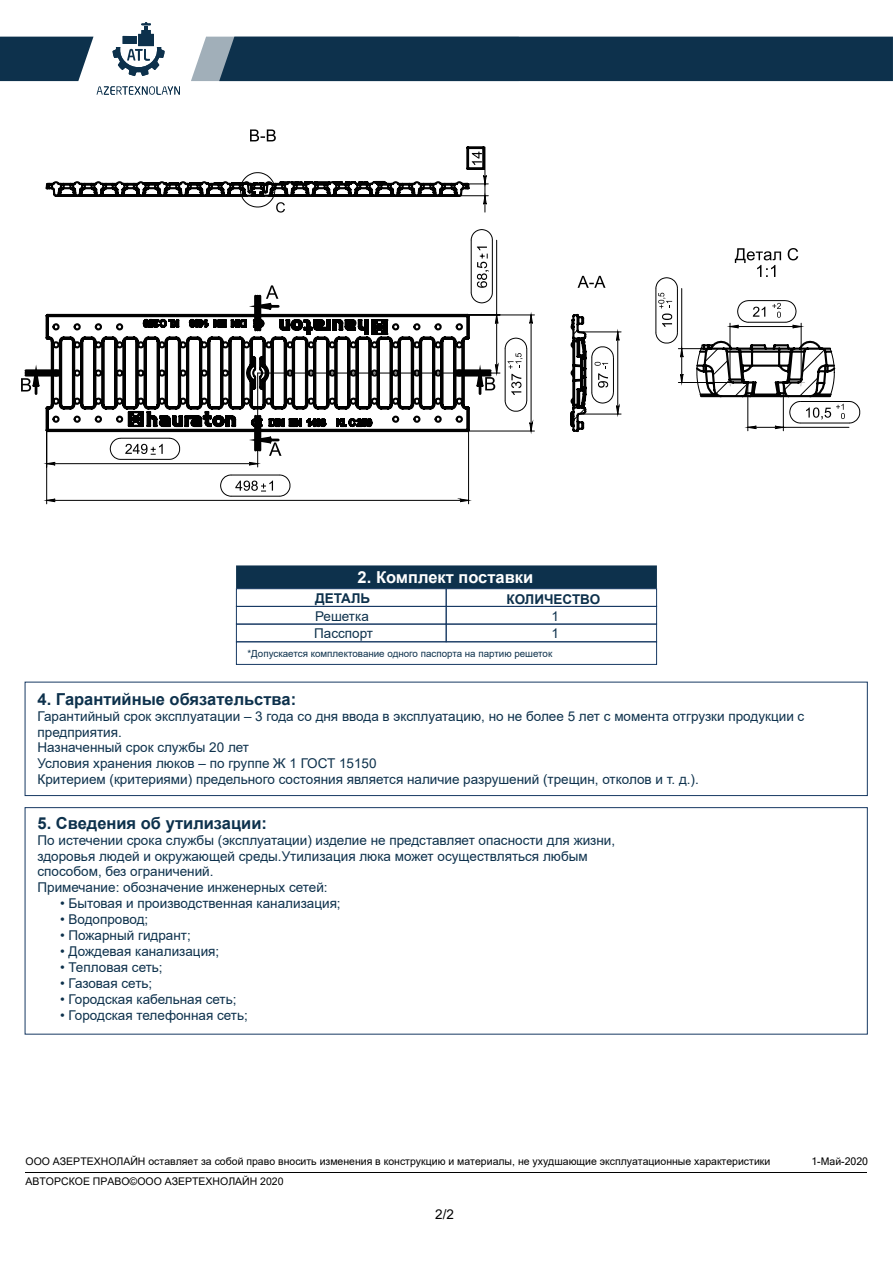
<style>
.page{position:relative;width:893px;height:1263px;background:#fff}
.page>*{position:absolute;margin:0;border:0;box-sizing:border-box;transform-origin:0 0}
.t1{font:700 16.5px "Arial";color:#0d314c}
.t2{font:700 16.5px "Arial";color:#fff}
.t3{font:13.5px/15.9px "Arial";color:#0d314c}
.t4{font:700 13.5px "Arial";color:#0d314c}
.t5{font:13.5px "Arial";color:#000}
.t6{font:10.5px "Arial";color:#010101}
.t7{font:10.5px "Microsoft Sans Serif";color:#010101}
.t8{font:9.75px "Arial";color:#0d314c}
</style>
<div class="page">
<svg style="left:0;top:22px;width:180px;height:73px"></svg>
<div style="left:191px;top:37px;width:702px;height:44px;background:#0d314c"></div>
<div style="left:236px;top:565px;width:421px;height:23px;background:#0d314c"></div>
<div style="left:236px;top:624px;width:211px;height:18px;border:1px solid #173963"></div>
<div style="left:236px;top:588px;width:211px;height:19px;border:1px solid #173963"></div>
<div style="left:446px;top:588px;width:211px;height:19px;border:1px solid #173963"></div>
<div style="left:446px;top:624px;width:211px;height:18px;border:1px solid #173963"></div>
<div style="left:446px;top:606px;width:211px;height:18px;border:1px solid #173963"></div>
<svg style="left:236px;top:641px;width:421px;height:24px"></svg>
<svg style="left:472px;top:152px;width:10px;height:7px"></svg>
<svg style="left:250px;top:129px;width:26px;height:12px"></svg>
<svg style="left:735px;top:248px;width:63px;height:29px"></svg>
<hr style="left:730px;top:323px;width:1px;height:59px;background:#010101">
<hr style="left:801px;top:323px;width:1px;height:59px;background:#010101">
<hr style="left:468px;top:146px;width:16px;height:3px;background:#010101">
<hr style="left:466px;top:148px;width:3px;height:21px;background:#010101">
<hr style="left:468px;top:167px;width:16px;height:3px;background:#010101">
<hr style="left:482px;top:148px;width:3px;height:21px;background:#010101">
<hr style="left:468px;top:431px;width:66px;height:1px;background:#010101">
<hr style="left:471px;top:240px;width:1px;height:52px;background:#010101">
<hr style="left:485px;top:147px;width:1px;height:37px;background:#010101">
<hr style="left:678px;top:382px;width:55px;height:1px;background:#010101">
<hr style="left:678px;top:348px;width:31px;height:1px;background:#010101">
<svg style="left:727px;top:300px;width:77px;height:31px"></svg>
<svg style="left:21px;top:247px;width:474px;height:258px"></svg>
<svg style="left:484px;top:183px;width:199px;height:248px"></svg>
<svg style="left:44px;top:312px;width:428px;height:122px"></svg>
<svg style="left:568px;top:312px;width:52px;height:121px"></svg>
<svg style="left:45px;top:172px;width:443px;height:41px"></svg>
<svg style="left:694px;top:340px;width:166px;height:92px"></svg>
<div style="left:25px;top:682px;width:843px;height:114px;border:1px solid #173963"></div>
<div style="left:25px;top:807px;width:843px;height:227px;border:1px solid #173963"></div>
<hr style="left:26px;top:1172px;width:841px;height:1px;background:#010101">
<p class="t2" style="left:358px;top:565px;width:177px">2. Комплект поставки</p>
<p class="t4" style="left:315px;top:589px;width:57px">ДЕТАЛЬ</p>
<p class="t4" style="left:506px;top:590px;width:95px">КОЛИЧЕСТВО</p>
<p class="t3" style="left:315px;top:608px;width:55px">Решетка</p>
<p class="t3" style="left:551px;top:608px;width:9px">1</p>
<p class="t3" style="left:314px;top:625px;width:60px">Пасспорт</p>
<p class="t3" style="left:551px;top:625px;width:9px">1</p>
<p class="t8" style="left:247px;top:647px;width:306px">*Допускается комплектование одного паспорта на партию решеток</p>
<p class="t1" style="left:38px;top:687px;width:260px">4. Гарантийные обязательства:</p>
<p class="t3" style="left:38px;top:708px;width:768px">Гарантийный срок эксплуатации – 3 года со дня ввода в эксплуатацию, но не более 5 лет с момента отгрузки продукции с предприятия.<br>Назначенный срок службы 20 лет<br>Условия хранения люков – по группе Ж 1 ГОСТ 15150<br>Критерием (критериями) предельного состояния является наличие разрушений (трещин, отколов и т. д.).</p>
<p class="t1" style="left:38px;top:811px;width:231px">5. Сведения об утилизации:</p>
<p class="t3" style="left:38px;top:832px;width:579px">По истечении срока службы (эксплуатации) изделие не представляет опасности для жизни, здоровья людей и окружающей среды.Утилизация люка может осуществляться любым способом, без ограничений.<br>Примечание: обозначение инженерных сетей:</p>
<p class="t3" style="left:60px;top:895px;width:282px">• Бытовая и производственная канализация;</p>
<p class="t3" style="left:60px;top:911px;width:90px">• Водопровод;</p>
<p class="t3" style="left:60px;top:927px;width:132px">• Пожарный гидрант;</p>
<p class="t3" style="left:60px;top:943px;width:161px">• Дождевая канализация;</p>
<p class="t3" style="left:60px;top:959px;width:104px">• Тепловая сеть;</p>
<p class="t3" style="left:60px;top:975px;width:94px">• Газовая сеть;</p>
<p class="t3" style="left:60px;top:991px;width:178px">• Городская кабельная сеть;</p>
<p class="t3" style="left:60px;top:1007px;width:189px">• Городская телефонная сеть;</p>
<p class="t6" style="left:26px;top:1154px;width:746px">ООО АЗЕРТЕХНОЛАЙН оставляет за собой право вносить изменения в конструкцию и материалы, не ухудшающие эксплуатационные характеристики</p>
<p class="t7" style="left:811px;top:1154px;width:58px">1-Maй-2020</p>
<p class="t6" style="left:26px;top:1174px;width:260px">АВТОРСКОЕ ПРАВО©ООО АЗЕРТЕХНОЛАЙН 2020</p>
<p class="t5" style="left:435px;top:1205px;width:20px">2/2</p>
</div>
